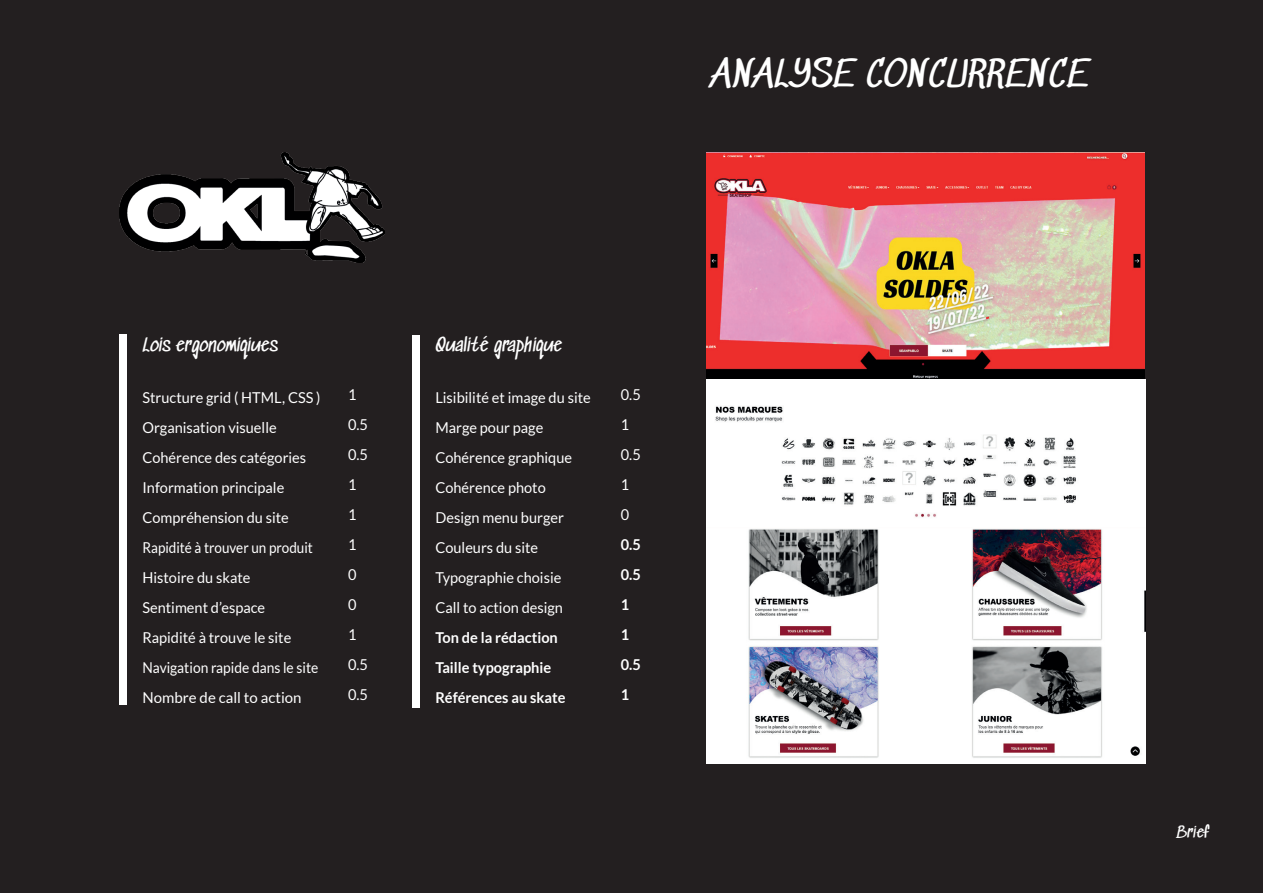
<style>
.page{position:relative;width:1263px;height:893px;background:#231f20}
.page>*{position:absolute;margin:0;border:0;box-sizing:border-box;transform-origin:0 0}
.t1{font:36px "Sedgwick Ave";color:#fff}
.t2{font:18px "Sedgwick Ave";color:#fff}
.t3{font:15px "Lato";color:#fff}
.t4{font:700 15px "Lato";color:#fff}
.t5{font:15px "Lato";color:#fff;scale:.92 1}
.t6{font:15px "Lato";color:#fff;scale:.9 1}
.t7{font:15px "Sedgwick Ave";letter-spacing:.015em;color:#fff}
</style>
<div class="page">
<div style="left:119px;top:335px;width:8px;height:370px;background:#fff"></div>
<div style="left:412px;top:335px;width:8px;height:373px;background:#fff"></div>
<img style="left:119px;top:152px;width:265px;height:110px">
<img style="left:706px;top:152px;width:439px;height:228px">
<svg style="left:706px;top:380px;width:440px;height:147px;background:#f5f5f5"></svg>
<svg style="left:706px;top:527px;width:440px;height:236px;background:#ccc8cc"></svg>
<p class="t1" style="left:711px;top:54px;width:380px">ANALYSE CONCURRENCE</p>
<p class="t2" style="left:142px;top:335px;width:137px">Lois ergonomiqiues</p>
<p class="t3" style="left:142px;top:390px;width:180px">Structure grid ( HTML, CSS )</p>
<p class="t3" style="left:142px;top:420px;width:136px">Organisation visuelle</p>
<p class="t3" style="left:142px;top:450px;width:165px">Cohérence des catégories</p>
<p class="t3" style="left:142px;top:480px;width:143px">Information principale</p>
<p class="t3" style="left:142px;top:510px;width:148px">Compréhension du site</p>
<p class="t6" style="left:142px;top:540px;width:191px">Rapidité à trouver un produit</p>
<p class="t3" style="left:142px;top:570px;width:109px">Histoire du skate</p>
<p class="t3" style="left:142px;top:600px;width:124px">Sentiment d’espace</p>
<p class="t3" style="left:142px;top:630px;width:150px">Rapidité à trouve le site</p>
<p class="t5" style="left:142px;top:660px;width:193px">Navigation rapide dans le site</p>
<p class="t3" style="left:142px;top:690px;width:161px">Nombre de call to action</p>
<p class="t3" style="left:348px;top:386px;width:10px">1</p>
<p class="t3" style="left:348px;top:416px;width:21px">0.5</p>
<p class="t3" style="left:348px;top:446px;width:21px">0.5</p>
<p class="t3" style="left:348px;top:476px;width:10px">1</p>
<p class="t3" style="left:348px;top:506px;width:10px">1</p>
<p class="t3" style="left:348px;top:536px;width:10px">1</p>
<p class="t3" style="left:348px;top:566px;width:10px">0</p>
<p class="t3" style="left:348px;top:596px;width:10px">0</p>
<p class="t3" style="left:348px;top:626px;width:10px">1</p>
<p class="t3" style="left:348px;top:656px;width:21px">0.5</p>
<p class="t3" style="left:348px;top:686px;width:21px">0.5</p>
<p class="t2" style="left:435px;top:335px;width:128px">Qualité graphique</p>
<p class="t3" style="left:435px;top:390px;width:157px">Lisibilité et image du site</p>
<p class="t3" style="left:435px;top:420px;width:109px">Marge pour page</p>
<p class="t3" style="left:435px;top:450px;width:138px">Cohérence graphique</p>
<p class="t3" style="left:435px;top:480px;width:112px">Cohérence photo</p>
<p class="t3" style="left:435px;top:510px;width:130px">Design menu burger</p>
<p class="t3" style="left:435px;top:540px;width:104px">Couleurs du site</p>
<p class="t3" style="left:435px;top:570px;width:127px">Typographie choisie</p>
<p class="t3" style="left:435px;top:600px;width:129px">Call to action design</p>
<p class="t4" style="left:435px;top:629px;width:124px">Ton de la rédaction</p>
<p class="t4" style="left:435px;top:659px;width:117px">Taille typographie</p>
<p class="t4" style="left:435px;top:689px;width:132px">Références au skate</p>
<p class="t3" style="left:621px;top:386px;width:21px">0.5</p>
<p class="t3" style="left:621px;top:416px;width:10px">1</p>
<p class="t3" style="left:621px;top:446px;width:21px">0.5</p>
<p class="t3" style="left:621px;top:476px;width:10px">1</p>
<p class="t3" style="left:621px;top:506px;width:10px">0</p>
<p class="t4" style="left:621px;top:536px;width:22px">0.5</p>
<p class="t4" style="left:621px;top:566px;width:22px">0.5</p>
<p class="t4" style="left:621px;top:596px;width:10px">1</p>
<p class="t4" style="left:621px;top:626px;width:10px">1</p>
<p class="t4" style="left:621px;top:656px;width:22px">0.5</p>
<p class="t4" style="left:621px;top:686px;width:10px">1</p>
<p class="t7" style="left:1175px;top:824px;width:35px">Brief</p>
</div>
